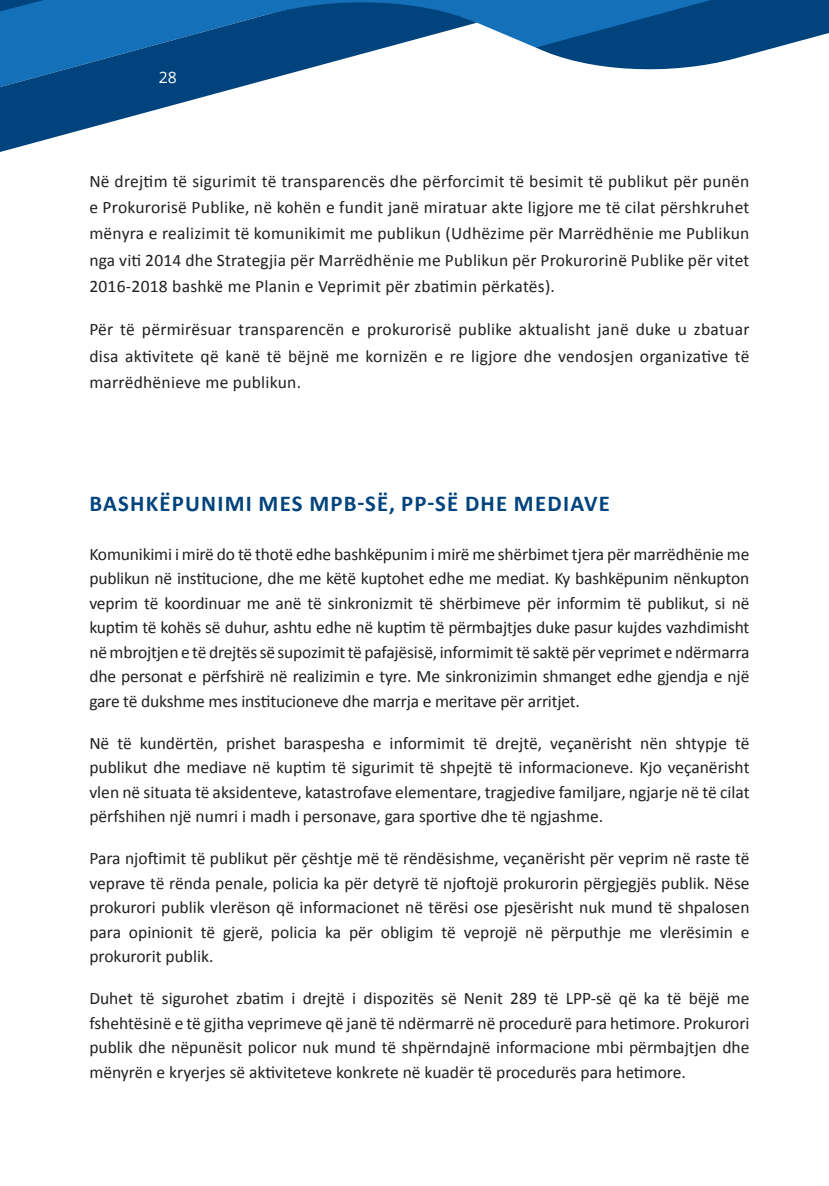
<style>
.page{position:relative;width:829px;height:1186px;background:#fff}
.page>*{position:absolute;margin:0;border:0;box-sizing:border-box;transform-origin:0 0}
.t1{font:700 22.75px "Calibri";letter-spacing:.055em;color:#01437c}
.t2{font:17.5px/24.5px "Calibri";color:#231f20;text-align:justify}
.t3{font:15.75px "Open Sans";color:#fff}
</style>
<div class="page">
<svg style="left:477px;top:0;width:59px;height:48px;fill:#1471b9"></svg>
<svg style="left:0;top:0;width:477px;height:152px"></svg>
<svg style="left:536px;top:0;width:292px;height:70px"></svg>
<div style="left:0;top:0;width:184px;height:31px;background:#1471b9"></div>
<p class="t3" style="left:159px;top:67px;width:20px">28</p>
<p class="t2" style="left:89px;top:168px;width:661px;line-height:26.2px">Në drejtim të sigurimit të transparencës dhe përforcimit të besimit të publikut për punën e Prokurorisë Publike, në kohën e fundit janë miratuar akte ligjore me të cilat përshkruhet mënyra e realizimit të komunikimit me publikun (Udhëzime për Marrëdhënie me Publikun nga viti 2014 dhe Strategjia për Marrëdhënie me Publikun për Prokurorinë Publike për vitet 2016-2018 bashkë me Planin e Veprimit për zbatimin përkatës).</p>
<p class="t2" style="left:89px;top:316px;width:661px;line-height:26.2px">Për të përmirësuar transparencën e prokurorisë publike aktualisht janë duke u zbatuar disa aktivitete që kanë të bëjnë me kornizën e re ligjore dhe vendosjen organizative të marrëdhënieve me publikun.</p>
<h1 class="t1" style="left:89px;top:488px;width:522px">BASHKËPUNIMI MES MPB-SË, PP-SË DHE MEDIAVE</h1>
<p class="t2" style="left:89px;top:542px;width:661px">Komunikimi i mirë do të thotë edhe bashkëpunim i mirë me shërbimet tjera për marrëdhënie me publikun në institucione, dhe me këtë kuptohet edhe me mediat. Ky bashkëpunim nënkupton veprim të koordinuar me anë të sinkronizmit të shërbimeve për informim të publikut, si në kuptim të kohës së duhur, ashtu edhe në kuptim të përmbajtjes duke pasur kujdes vazhdimisht në mbrojtjen e të drejtës së supozimit të pafajësisë, informimit të saktë për veprimet e ndërmarra dhe personat e përfshirë në realizimin e tyre. Me sinkronizimin shmanget edhe gjendja e një gare të dukshme mes institucioneve dhe marrja e meritave për arritjet.</p>
<p class="t2" style="left:89px;top:731px;width:661px">Në të kundërtën, prishet baraspesha e informimit të drejtë, veçanërisht nën shtypje të publikut dhe mediave në kuptim të sigurimit të shpejtë të informacioneve. Kjo veçanërisht vlen në situata të aksidenteve, katastrofave elementare, tragjedive familjare, ngjarje në të cilat përfshihen një numri i madh i personave, gara sportive dhe të ngjashme.</p>
<p class="t2" style="left:89px;top:846px;width:661px">Para njoftimit të publikut për çështje më të rëndësishme, veçanërisht për veprim në raste të veprave të rënda penale, policia ka për detyrë të njoftojë prokurorin përgjegjës publik. Nëse prokurori publik vlerëson që informacionet në tërësi ose pjesërisht nuk mund të shpalosen para opinionit të gjerë, policia ka për obligim të veprojë në përputhje me vlerësimin e prokurorit publik.</p>
<p class="t2" style="left:89px;top:986px;width:661px">Duhet të sigurohet zbatim i drejtë i dispozitës së Nenit 289 të LPP-së që ka të bëjë me fshehtësinë e të gjitha veprimeve që janë të ndërmarrë në procedurë para hetimore. Prokurori publik dhe nëpunësit policor nuk mund të shpërndajnë informacione mbi përmbajtjen dhe mënyrën e kryerjes së aktiviteteve konkrete në kuadër të procedurës para hetimore.</p>
</div>
